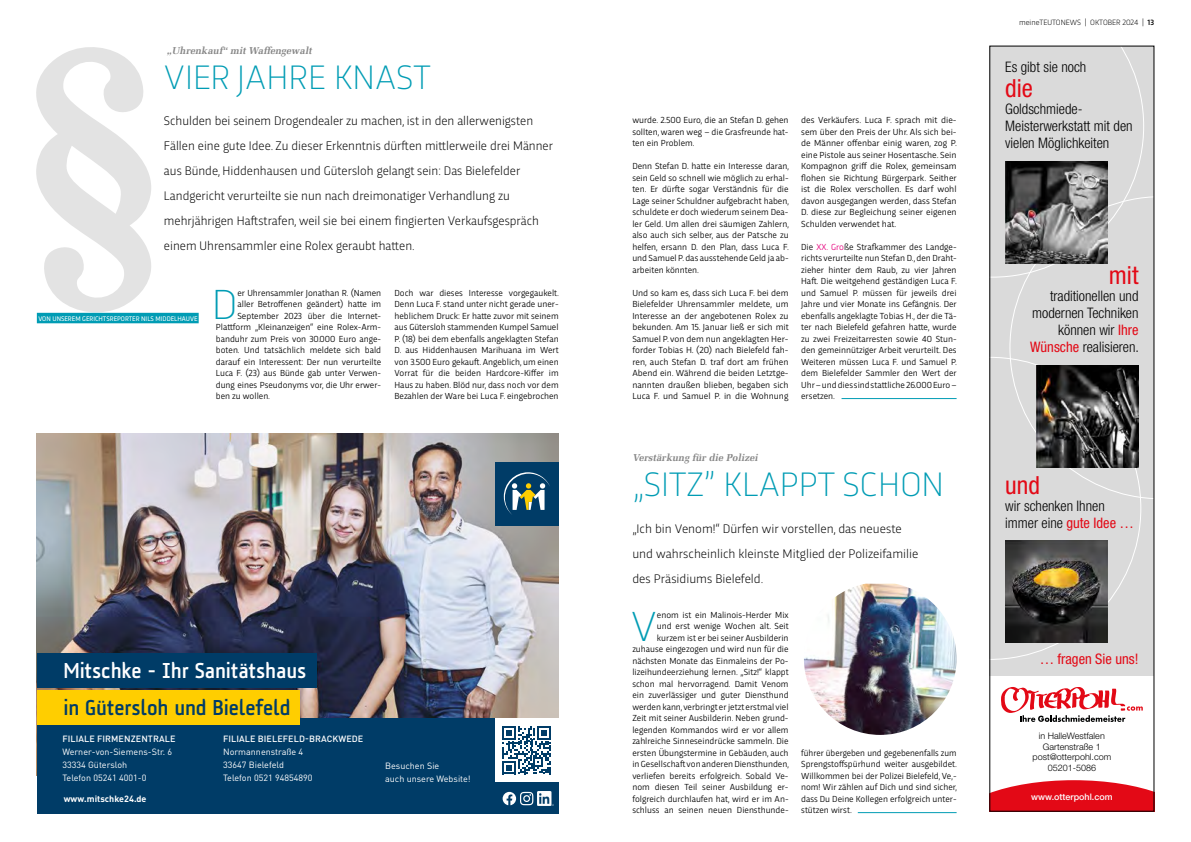
<style>
.page{position:relative;width:1191px;height:842px;background:#fff}
.page>*{position:absolute;margin:0;border:0;box-sizing:border-box;transform-origin:0 0}
.t1{font:200 44px "Trasandina";color:#009cb4}
.t2{font:200 35.5px "Trasandina";color:#009cb4}
.t3{font:condensed 25px "Helvetica Neue LT Pro";color:#e30916}
.t4{font:500 22px "Mitschke";letter-spacing:.02em;color:#fff}
.t5{font:500 22px "Mitschke";letter-spacing:.02em;color:#003c67}
.t6{font:300 condensed 14.5px/17px "Helvetica Neue LT Pro";color:#000}
.t7{font:condensed 14.5px "Helvetica Neue LT Pro";color:#e30916}
.t8{font:300 13px/25px "Trasandina";color:#000}
.t9{font:italic 700 10px "Melior LT Pro";color:#878787}
.t10{font:9.2px/11.5px "Trasandina";color:#000;text-align:justify}
.t11{font:9px/13px "DIN Pro";color:#fff}
.t12{font:300 9px/10.8px "Helvetica Neue LT Pro";color:#000;text-align:center}
.t13{font:500 9px "DIN Pro";letter-spacing:.01em;color:#fff}
.t14{font:700 9px "DIN Pro";color:#fff}
.t15{font:500 9px "Helvetica Neue LT Pro";color:#fff}
.t16{font:300 8px "Trasandina";color:#000}
.t17{font:7px "Trasandina";color:#fff}
.s1{color:#e6007d}
.s2{font-weight:500}
.s3{font-weight:400;color:#e30916}
</style>
<div class="page">
<img style="left:37px;top:434px;width:521px;height:284px">
<div style="left:495px;top:462px;width:63px;height:64px;background:#003c67"></div>
<svg style="left:504px;top:472px;width:46px;height:43px"></svg>
<div style="left:37px;top:718px;width:521px;height:95px;background:#003c67"></div>
<div style="left:37px;top:653px;width:279px;height:34px;background:#003c67"></div>
<div style="left:37px;top:690px;width:262px;height:34px;background:#ffce00"></div>
<div style="left:495px;top:718px;width:63px;height:64px;background:#fff"></div>
<svg style="left:502px;top:726px;width:49px;height:48px"></svg>
<svg style="left:502px;top:792px;width:31px;height:13px"></svg>
<img style="left:537px;top:792px;width:16px;height:13px">
<div style="left:989px;top:46px;width:165px;height:630px;background:#dadada"></div>
<svg style="left:991px;top:357px;width:150px;height:303px"></svg>
<svg style="left:991px;top:48px;width:153px;height:230px"></svg>
<svg style="left:1009px;top:196px;width:143px;height:303px"></svg>
<svg style="left:1001px;top:687px;width:141px;height:35px"></svg>
<svg style="left:991px;top:780px;width:161px;height:29px"></svg>
<img style="left:1005px;top:162px;width:102px;height:101px">
<img style="left:1036px;top:366px;width:102px;height:101px">
<img style="left:1005px;top:541px;width:102px;height:101px">
<svg style="left:36px;top:47px;width:117px;height:270px"></svg>
<div style="left:37px;top:313px;width:162px;height:10px;background:#009cb4"></div>
<hr style="left:841px;top:398px;width:115px;height:1px;background:#009cb4">
<hr style="left:857px;top:812px;width:99px;height:1px;background:#009cb4">
<img style="left:804px;top:584px;width:152px;height:151px">
<p class="t9" style="left:167px;top:44px;width:149px">„Uhrenkauf“ mit Waffengewalt</p>
<h2 class="t2" style="left:164px;top:52px;width:268px">VIER JAHRE KNAST</h2>
<p class="t8" style="left:164px;top:107px;width:390px">Schulden bei seinem Drogendealer zu machen, ist in den allerwenigsten Fällen eine gute Idee. Zu dieser Erkenntnis dürften mittlerweile drei Männer aus Bünde, Hiddenhausen und Gütersloh gelangt sein: Das Bielefelder Landgericht verurteilte sie nun nach dreimonatiger Verhandlung zu mehrjährigen Haftstrafen, weil sie bei einem fingierten Verkaufsgespräch einem Uhrensammler eine Rolex geraubt hatten.</p>
<p class="t10" style="left:394px;top:286px;width:166px">Doch war dieses Interesse vorgegaukelt.<br>Denn Luca F. stand unter nicht gerade uner&shy;heblichem Druck: Er hatte zuvor mit seinem aus Gütersloh stammenden Kumpel Samuel P. (18) bei dem ebenfalls angeklagten Stefan D. aus Hiddenhausen Marihuana im Wert von 3.500 Euro gekauft. Angeblich, um einen Vorrat für die beiden Hardcore-Kiffer im Haus zu haben. Blöd nur, dass noch vor dem Bezahlen der Ware bei Luca F. eingebrochen</p>
<h1 class="t1" style="left:212px;top:273px;width:27px">D</h1>
<p class="t10" style="left:237px;top:286px;width:145px">er Uhrensammler Jonathan R. (Namen</p>
<p class="t10" style="left:237px;top:297px;width:145px">aller Betroffenen geändert) hatte im</p>
<p class="t10" style="left:237px;top:309px;width:145px">September 2023 über die Internet-</p>
<p class="t10" style="left:216px;top:320px;width:167px">Plattform „Kleinanzeigen“ eine Rolex-Arm-</p>
<p class="t10" style="left:216px;top:332px;width:167px">banduhr zum Preis von 30.000 Euro ange-</p>
<p class="t10" style="left:216px;top:343px;width:167px">boten. Und tatsächlich meldete sich bald</p>
<p class="t10" style="left:216px;top:355px;width:167px">darauf ein Interessent: Der nun verurteilte</p>
<p class="t10" style="left:216px;top:366px;width:167px">Luca F. (23) aus Bünde gab unter Verwen-</p>
<p class="t10" style="left:216px;top:378px;width:167px">dung eines Pseudonyms vor, die Uhr erwer-</p>
<p class="t10" style="left:216px;top:389px;width:56px">ben zu wollen.</p>
<p class="t17" style="left:38px;top:313px;width:161px">VON UNSEREM GERICHTSREPORTER NILS MIDDELHAUVE</p>
<h3 class="t4" style="left:64px;top:658px;width:244px">Mitschke – Ihr Sanitätshaus</h3>
<h3 class="t5" style="left:64px;top:695px;width:228px">in Gütersloh und Bielefeld</h3>
<p class="t13" style="left:62px;top:733px;width:114px">FILIALE FIRMENZENTRALE</p>
<p class="t11" style="left:62px;top:745px;width:111px">Werner-von-Siemens-Str. 6<br>33334 Gütersloh<br>Telefon 05241 4001-0</p>
<p class="t14" style="left:64px;top:792px;width:84px">www.mitschke24.de</p>
<p class="t13" style="left:223px;top:733px;width:142px">FILIALE BIELEFELD-BRACKWEDE</p>
<p class="t11" style="left:223px;top:745px;width:91px">Normannenstraße 4<br>33647 Bielefeld<br>Telefon 0521 94854890</p>
<p class="t11" style="left:385px;top:759px;width:87px">Besuchen Sie<br>auch unsere Website!</p>
<p class="t10" style="left:632px;top:113px;width:158px">wurde. 2.500 Euro, die an Stefan D. gehen sollten, waren weg – die Grasfreunde hat&shy;ten ein Problem.</p>
<p class="t10" style="left:632px;top:159px;width:158px">Denn Stefan D. hatte ein Interesse daran, sein Geld so schnell wie möglich zu erhal&shy;ten. Er dürfte sogar Verständnis für die Lage seiner Schuldner aufgebracht haben, schuldete er doch wiederum seinem Dea&shy;ler Geld. Um allen drei säumigen Zahlern, also auch sich selber, aus der Patsche zu helfen, ersann D. den Plan, dass Luca F. und Samuel P. das ausstehende Geld ja ab&shy;arbeiten könnten.</p>
<p class="t10" style="left:632px;top:286px;width:158px">Und so kam es, dass sich Luca F. bei dem Bielefelder Uhrensammler meldete, um Interesse an der angebotenen Rolex zu bekunden. Am 15. Januar ließ er sich mit Samuel P. von dem nun angeklagten Her&shy;forder Tobias H. (20) nach Bielefeld fah&shy;ren, auch Stefan D. traf dort am frühen Abend ein. Während die beiden Letztge&shy;nannten draußen blieben, begaben sich Luca F. und Samuel P. in die Wohnung</p>
<p class="t10" style="left:801px;top:113px;width:157px">des Verkäufers. Luca F. sprach mit die&shy;sem über den Preis der Uhr. Als sich bei&shy;de Männer offenbar einig waren, zog P. eine Pistole aus seiner Hosentasche. Sein Kompagnon griff die Rolex, gemeinsam flohen sie Richtung Bürgerpark. Seither ist die Rolex verschollen. Es darf wohl davon ausgegangen werden, dass Stefan D. diese zur Begleichung seiner eigenen Schulden verwendet hat.</p>
<p class="t10" style="left:801px;top:240px;width:157px">Die <span class="s1">XX. Gro</span>ße Strafkammer des Landge&shy;richts verurteilte nun Stefan D., den Draht&shy;zieher hinter dem Raub, zu vier Jahren Haft. Die weitgehend geständigen Luca F. und Samuel P. müssen für jeweils drei Jahre und vier Monate ins Gefängnis. Der ebenfalls angeklagte Tobias H., der die Tä&shy;ter nach Bielefeld gefahren hatte, wurde zu zwei Freizeitarresten sowie 40 Stun&shy;den gemeinnütziger Arbeit verurteilt. Des Weiteren müssen Luca F. und Samuel P. dem Bielefelder Sammler den Wert der Uhr – und dies sind stattliche 26.000 Euro – ersetzen.</p>
<p class="t9" style="left:632px;top:451px;width:129px">Verstärkung für die Polizei</p>
<h2 class="t2" style="left:632px;top:459px;width:313px">„SITZ” KLAPPT SCHON</h2>
<h3 class="t8" style="left:632px;top:515px;width:287px">„Ich bin Venom!“ Dürfen wir vorstellen, das neueste und wahrscheinlich kleinste Mitglied der Polizeifamilie des Präsidiums Bielefeld.</h3>
<p class="t10" style="left:632px;top:608px;width:158px;text-align:right">enom ist ein Malinois-Herder Mix<br>und erst wenige Wochen alt. Seit kurzem ist er bei seiner Ausbilderin zuhause eingezogen und wird nun für die nächsten Monate das Einmaleins der Po&shy;lizeihundeerziehung lernen. „Sitz!“ klappt schon mal hervorragend. Damit Venom ein zuverlässiger und guter Diensthund werden kann, verbringt er jetzt erstmal viel Zeit mit seiner Ausbilderin. Neben grund&shy;legenden Kommandos wird er vor allem zahlreiche Sinneseindrücke sammeln. Die ersten Übungstermine in Gebäuden, auch in Gesellschaft von anderen Diensthunden, verliefen bereits erfolgreich. Sobald Ve&shy;nom diesen Teil seiner Ausbildung er&shy;folgreich durchlaufen hat, wird er im An&shy;schluss an seinen neuen Diensthunde-</p>
<h1 class="t1" style="left:630px;top:595px;width:28px">V</h1>
<p class="t10" style="left:801px;top:746px;width:157px">führer übergeben und gegebenenfalls zum Sprengstoffspürhund weiter ausgebildet.<br>Willkommen bei der Polizei Bielefeld, Ve,- nom! Wir zählen auf Dich und sind sicher, dass Du Deine Kollegen erfolgreich unter&shy;stützen wirst.</p>
<p class="t16" style="left:1019px;top:16px;width:136px">meineTEUTONEWS | OKTOBER 2024 | <span class="s2">13</span></p>
<h3 class="t6" style="left:1005px;top:58px;width:83px">Es gibt sie noch</h3>
<h3 class="t3" style="left:1005px;top:74px;width:29px">die</h3>
<h3 class="t6" style="left:1005px;top:101px;width:129px">Goldschmiede-<br>Meisterwerkstatt mit den vielen Möglichkeiten</h3>
<h3 class="t3" style="left:1108px;top:261px;width:31px">mit</h3>
<h3 class="t6" style="left:1030px;top:288px;width:110px;text-align:right">traditionellen und modernen Techniken können wir <span class="s3">Ihre<br>Wünsche</span> realisieren.</h3>
<h3 class="t3" style="left:1005px;top:470px;width:36px">und</h3>
<h3 class="t6" style="left:1005px;top:497px;width:130px">wir schenken Ihnen immer eine <span class="s3">gute Idee …</span></h3>
<h3 class="t7" style="left:1039px;top:650px;width:100px">… fragen Sie uns!</h3>
<p class="t12" style="left:1032px;top:730px;width:80px">in HalleWestfalen<br>Gartenstraße 1 post@otterpohl.com<br>05201-5086</p>
<p class="t15" style="left:1031px;top:791px;width:83px">www.otterpohl.com</p>
</div>
